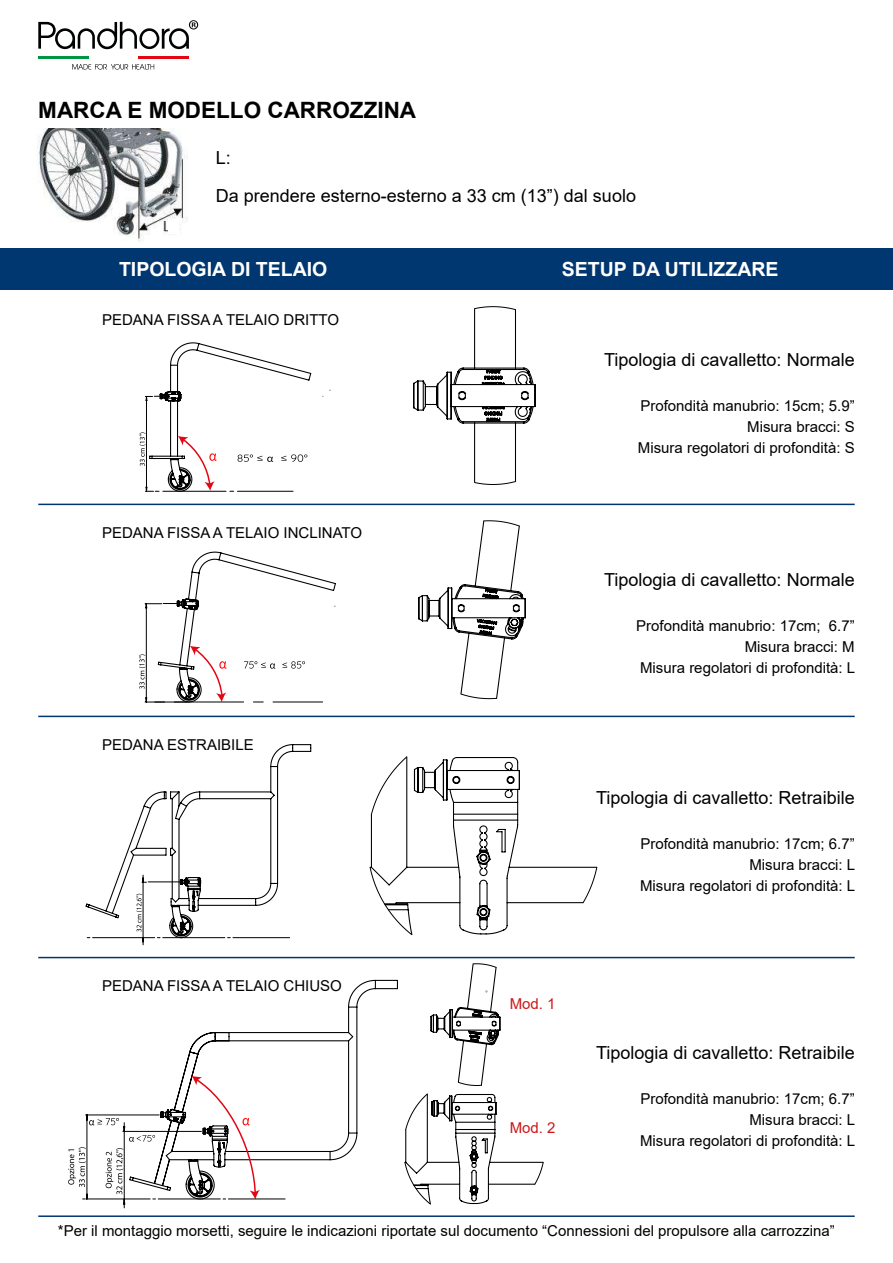
<style>
.page{position:relative;width:893px;height:1263px;background:#fff}
.page>*{position:absolute;margin:0;border:0;box-sizing:border-box;transform-origin:0 0}
.t1{font:700 22.5px "Arial";color:#000}
.t2{font:700 19.5px "Arial";color:#fff}
.t3{font:18px "Arial";color:#000}
.t4{font:15px/21px "Arial";color:#000;text-align:right}
.t5{font:15px "Arial";color:#cd1719}
</style>
<div class="page">
<hr style="left:38px;top:56px;width:51px;height:2px;background:#009641">
<hr style="left:139px;top:56px;width:50px;height:2px;background:#e30613">
<svg style="left:72px;top:64px;width:82px;height:6px"></svg>
<svg style="left:38px;top:20px;width:160px;height:29px"></svg>
<img style="left:37px;top:129px;width:151px;height:112px">
<div style="left:168px;top:219px;width:11px;height:15px;background:#fff"></div>
<div style="left:0;top:249px;width:446px;height:41px;background:#003770"></div>
<div style="left:446px;top:249px;width:447px;height:41px;background:#003770"></div>
<hr style="left:38px;top:504px;width:817px;height:1px;background:#003770">
<hr style="left:38px;top:716px;width:817px;height:1px;background:#003770">
<hr style="left:38px;top:957px;width:817px;height:1px;background:#003770">
<hr style="left:38px;top:1215px;width:817px;height:2px;background:#003770">
<svg style="left:85px;top:744px;width:227px;height:201px"></svg>
<svg style="left:182px;top:979px;width:216px;height:221px"></svg>
<svg style="left:140px;top:342px;width:172px;height:150px"></svg>
<svg style="left:139px;top:551px;width:197px;height:152px"></svg>
<svg style="left:68px;top:1076px;width:217px;height:133px"></svg>
<svg style="left:418px;top:520px;width:108px;height:179px"></svg>
<svg style="left:430px;top:963px;width:71px;height:123px"></svg>
<svg style="left:413px;top:306px;width:123px;height:179px"></svg>
<svg style="left:369px;top:756px;width:229px;height:179px"></svg>
<svg style="left:404px;top:1093px;width:140px;height:112px"></svg>
<h1 class="t1" style="left:38px;top:94px;width:379px">MARCA E MODELLO CARROZZINA</h1>
<p class="t3" style="left:216px;top:145px;width:17px">L:</p>
<p class="t3" style="left:216px;top:184px;width:422px">Da prendere esterno-esterno a 33 cm (13”) dal suolo</p>
<h2 class="t2" style="left:119px;top:256px;width:210px">TIPOLOGIA DI TELAIO</h2>
<h2 class="t2" style="left:562px;top:256px;width:218px">SETUP DA UTILIZZARE</h2>
<p class="t4" style="left:102px;top:309px;width:239px">PEDANA FISSA A TELAIO DRITTO</p>
<p class="t4" style="left:102px;top:522px;width:262px">PEDANA FISSA A TELAIO INCLINATO</p>
<p class="t4" style="left:102px;top:734px;width:153px">PEDANA ESTRAIBILE</p>
<p class="t4" style="left:102px;top:975px;width:241px">PEDANA FISSA A TELAIO CHIUSO</p>
<p class="t3" style="left:604px;top:347px;width:252px">Tipologia di cavalletto: Normale</p>
<p class="t4" style="left:638px;top:395px;width:218px">Profondità manubrio: 15cm; 5.9”<br>Misura bracci: S<br>Misura regolatori di profondità: S</p>
<p class="t3" style="left:604px;top:567px;width:252px">Tipologia di cavalletto: Normale</p>
<p class="t4" style="left:636px;top:615px;width:220px">Profondità manubrio: 17cm; 6.7”<br>Misura bracci: M<br>Misura regolatori di profondità: L</p>
<p class="t5" style="left:510px;top:993px;width:47px">Mod. 1</p>
<p class="t5" style="left:510px;top:1117px;width:47px">Mod. 2</p>
<p class="t3" style="left:596px;top:785px;width:260px">Tipologia di cavalletto: Retraibile</p>
<p class="t4" style="left:640px;top:833px;width:217px">Profondità manubrio: 17cm; 6.7”<br>Misura bracci: L<br>Misura regolatori di profondità: L</p>
<p class="t3" style="left:596px;top:1040px;width:260px">Tipologia di cavalletto: Retraibile</p>
<p class="t4" style="left:640px;top:1088px;width:217px">Profondità manubrio: 17cm; 6.7”<br>Misura bracci: L<br>Misura regolatori di profondità: L</p>
<p class="t4" style="left:58px;top:1220px;width:778px">*Per il montaggio morsetti, seguire le indicazioni riportate sul documento “Connessioni del propulsore alla carrozzina”</p>
</div>
